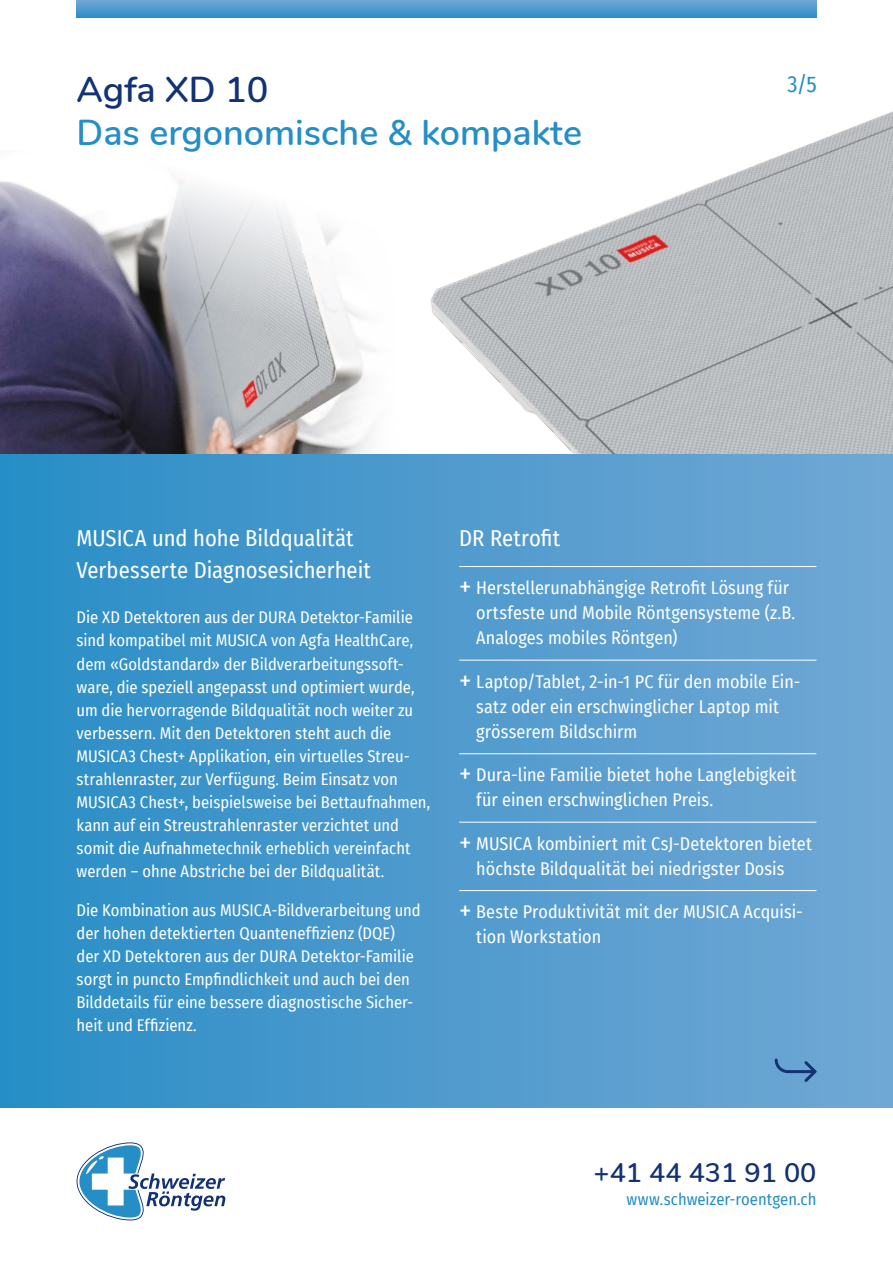
<style>
.page{position:relative;width:893px;height:1263px;background:#fff}
.page>*{position:absolute;margin:0;border:0;box-sizing:border-box;transform-origin:0 0}
.t1{font:600 36px "Nunito";color:#258ec6}
.t2{font:600 36px "Nunito";color:#123274}
.t3{font:600 27px "Nunito";color:#123274}
.t4{font:22.5px/31.5px "Fira Sans Condensed";color:#fff}
.t5{font:22.5px "Fira Sans Condensed";color:#258ec6}
.t6{font:18px/25.2px "Fira Sans Condensed";color:#fff}
.t7{font:16.5px/23.1px "Fira Sans Condensed";color:#fff}
.t8{font:16.5px "Fira Sans Condensed";color:#258ec6}
.s1{font-size:27px}
</style>
<div class="page">
<svg style="left:77px;top:1142px;width:148px;height:78px"></svg>
<img style="left:431px;top:111px;width:462px;height:343px">
<img style="left:0;top:178px;width:373px;height:276px">
<div style="left:0;top:454px;width:893px;height:654px;background:linear-gradient(to right,#2a8ec6,#72a7d5)"></div>
<hr style="left:459px;top:566px;width:357px;height:1px;background:#fff">
<hr style="left:459px;top:660px;width:357px;height:1px;background:#fff">
<hr style="left:459px;top:753px;width:357px;height:1px;background:#fff">
<hr style="left:459px;top:822px;width:357px;height:1px;background:#fff">
<hr style="left:459px;top:890px;width:357px;height:1px;background:#fff">
<svg style="left:76px;top:0;width:741px;height:17px;background:#509bcd"></svg>
<svg style="left:773px;top:1057px;width:46px;height:28px"></svg>
<h1 class="t2" style="left:77px;top:63px;width:193px">Agfa XD 10</h1>
<h3 class="t5" style="left:787px;top:67px;width:31px">3/5</h3>
<h1 class="t1" style="left:77px;top:106px;width:507px">Das ergonomische &amp; kompakte</h1>
<h3 class="t4" style="left:77px;top:522px;width:296px">MUSICA und hohe Bildqualität<br>Verbesserte Diagnosesicherheit</h3>
<p class="t7" style="left:77px;top:605px;width:355px">Die XD Detektoren aus der DURA Detektor-Familie sind kompatibel mit MUSICA von Agfa HealthCare, dem «Goldstandard» der Bildverarbeitungssoft&shy;ware, die speziell angepasst und optimiert wurde, um die hervorragende Bildqualität noch weiter zu verbessern. Mit den Detektoren steht auch die MUSICA3 Chest+ Applikation, ein virtuelles Streu&shy;strahlenraster, zur Verfügung. Beim Einsatz von MUSICA3 Chest+, beispielsweise bei Bettaufnahmen, kann auf ein Streustrahlenraster verzichtet und somit die Aufnahmetechnik erheblich vereinfacht werden – ohne Abstriche bei der Bildqualität.</p>
<p class="t7" style="left:77px;top:898px;width:346px">Die Kombination aus MUSICA-Bildverarbeitung und der hohen detektierten Quanteneffizienz (DQE) der XD Detektoren aus der DURA Detektor-Familie sorgt in puncto Empfindlichkeit und auch bei den Bilddetails für eine bessere diagnostische Sicher&shy;heit und Effizienz.</p>
<h3 class="t4" style="left:459px;top:522px;width:102px">DR Retrofit</h3>
<p class="t6" style="left:476px;top:574px;width:321px;text-indent:-17px"><span class="s1">+</span> Herstellerunabhängige Retrofit Lösung für ortsfeste und Mobile Röntgensysteme (z.B.<br>Analoges mobiles Röntgen)</p>
<p class="t6" style="left:476px;top:668px;width:326px;text-indent:-17px"><span class="s1">+</span> Laptop/Tablet, 2-in-1 PC für den mobile Ein&shy;satz oder ein erschwinglicher Laptop mit grösserem Bildschirm</p>
<p class="t6" style="left:476px;top:762px;width:321px;text-indent:-17px"><span class="s1">+</span> Dura-line Familie bietet hohe Langlebigkeit für einen erschwinglichen Preis.</p>
<p class="t6" style="left:459px;top:830px;width:354px;text-align:center"><span class="s1">+</span> MUSICA kombiniert mit CsJ-Detektoren bietet höchste Bildqualität bei niedrigster Dosis</p>
<p class="t6" style="left:476px;top:898px;width:328px;text-indent:-17px"><span class="s1">+</span> Beste Produktivität mit der MUSICA Acquisi&shy;tion Workstation</p>
<h2 class="t3" style="left:593px;top:1153px;width:224px">+41 44 431 91 00</h2>
<p class="t8" style="left:626px;top:1187px;width:191px">www.schweizer-roentgen.ch</p>
</div>
